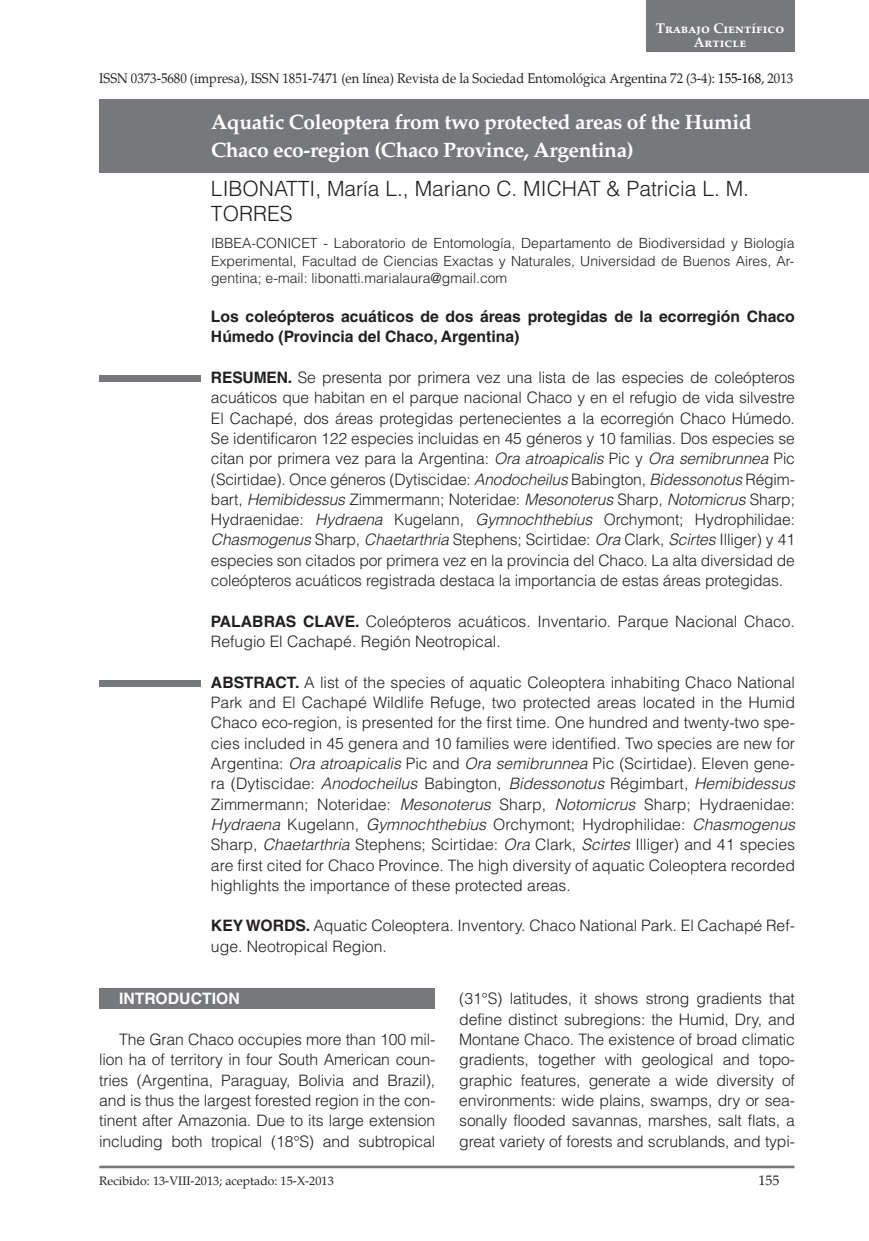
<style>
.page{position:relative;width:869px;height:1241px;background:#fff}
.page>*{position:absolute;margin:0;border:0;box-sizing:border-box;transform-origin:0 0}
.t1{font:700 21px/28px "Palatino";letter-spacing:-.02em;color:#fff}
.t2{font:300 21px "Helvetica LT Std";color:#231f20}
.t3{font:300 15.75px/20.3px "Helvetica LT Std";color:#231f20;text-align:justify}
.t4{font:700 15.75px/20.3px "Helvetica LT Std";color:#231f20}
.t5{font:700 15.75px "Helvetica LT Std";color:#fff}
.t6{font:300 14px/17.5px "Helvetica LT Std";color:#231f20;text-align:justify}
.t7{font:14px "Palatino";color:#231f20;scale:.92 1}
.t8{font:700 14px/14px "Palatino Linotype";color:#fff;text-align:center}
.t9{font:14px "Palatino Linotype";color:#231f20}
.t10{font:12.25px "Palatino";color:#231f20}
.s1{color:#000002}
.s2{font-weight:700}
.s3{font-style:italic}
</style>
<div class="page">
<hr style="left:99px;top:1165px;width:695px;height:2px;background:#76787b">
<div style="left:99px;top:988px;width:335px;height:21px;background:#76787b"></div>
<div style="left:99px;top:99px;width:769px;height:74px;background:#76787b"></div>
<div style="left:99px;top:374px;width:102px;height:7px;background:#76787b"></div>
<div style="left:99px;top:679px;width:102px;height:7px;background:#76787b"></div>
<div style="left:645px;top:0;width:149px;height:52px;background:#76787b"></div>
<p class="t8" style="left:655px;top:21px;width:130px">Trabajo Científico<br>Article</p>
<p class="t7" style="left:99px;top:70px;width:755px">ISSN 0373-5680 (impresa), ISSN 1851-7471 (en línea) Revista de la Sociedad Entomológica Argentina 72 (3-4): <span class="s1">155-168</span>, 2013</p>
<h1 class="t1" style="left:211px;top:108px;width:542px">Aquatic Coleoptera from two protected areas of the Humid<br>Chaco eco-region (Chaco Province, Argentina)</h1>
<h1 class="t2" style="left:211px;top:175px;width:24px">Libonatti</h1>
<h1 class="t2" style="left:315px;top:175px;width:238px">, María L., Mariano C. Michat</h1>
<h1 class="t2" style="left:606px;top:175px;width:144px">&amp; Patricia L. M.</h1>
<h1 class="t2" style="left:211px;top:200px;width:27px">Torres</h1>
<p class="t6" style="left:211px;top:234px;width:584px">IBBEA-CONICET - Laboratorio de Entomología, Departamento de Biodiversidad y Biología Experimental, Facultad de Ciencias Exactas y Naturales, Universidad de Buenos Aires, Ar&shy;gentina; e-mail: libonatti.marialaura@gmail.com</p>
<p class="t4" style="left:211px;top:306px;width:585px">Los coleópteros acuáticos de dos áreas protegidas de la ecorregión Chaco<br>Húmedo (Provincia del Chaco, Argentina)</p>
<p class="t3" style="left:211px;top:367px;width:585px"><span class="s2">RESUMEN.</span> Se presenta por primera vez una lista de las especies de coleópteros acuáticos que habitan en el parque nacional Chaco y en el refugio de vida silvestre El Cachapé, dos áreas protegidas pertenecientes a la ecorregión Chaco Húmedo.<br>Se identificaron 122 especies incluidas en 45 géneros y 10 familias. Dos especies se citan por primera vez para la Argentina: <span class="s3">Ora atroapicalis</span> Pic y <span class="s3">Ora semibrunnea</span> Pic (Scirtidae). Once géneros (Dytiscidae: <span class="s3">Anodocheilus</span> Babington, <span class="s3">Bidessonotus</span> Régim&shy;bart, <span class="s3">Hemibidessus</span> Zimmermann; Noteridae: <span class="s3">Mesonoterus</span> Sharp, <span class="s3">Notomicrus</span> Sharp; Hydraenidae: <span class="s3">Hydraena</span> Kugelann, <span class="s3">Gymnochthebius</span> Orchymont; Hydrophilidae:<br><span class="s3">Chasmogenus</span> Sharp, <span class="s3">Chaetarthria</span> Stephens; Scirtidae: <span class="s3">Ora</span> Clark, <span class="s3">Scirtes</span> Illiger) y 41 especies son citados por primera vez en la provincia del Chaco. La alta diversidad de coleópteros acuáticos registrada destaca la importancia de estas áreas protegidas.</p>
<p class="t3" style="left:211px;top:610px;width:585px"><span class="s2">PALABRAS CLAVE.</span> Coleópteros acuáticos. Inventario. Parque Nacional Chaco.<br>Refugio El Cachapé. Región Neotropical.</p>
<p class="t3" style="left:211px;top:671px;width:585px"><span class="s2">ABSTRACT.</span> A list of the species of aquatic Coleoptera inhabiting Chaco National Park and El Cachapé Wildlife Refuge, two protected areas located in the Humid Chaco eco-region, is presented for the first time. One hundred and twenty-two spe&shy;cies included in 45 genera and 10 families were identified. Two species are new for Argentina: <span class="s3">Ora atroapicalis</span> Pic and <span class="s3">Ora semibrunnea</span> Pic (Scirtidae). Eleven gene&shy;ra (Dytiscidae: <span class="s3">Anodocheilus</span> Babington, <span class="s3">Bidessonotus</span> Régimbart, <span class="s3">Hemibidessus </span>Zimmermann; Noteridae: <span class="s3">Mesonoterus</span> Sharp, <span class="s3">Notomicrus</span> Sharp; Hydraenidae:<br><span class="s3">Hydraena</span> Kugelann, <span class="s3">Gymnochthebius</span> Orchymont; Hydrophilidae: <span class="s3">Chasmogenus </span>Sharp, <span class="s3">Chaetarthria</span> Stephens; Scirtidae: <span class="s3">Ora</span> Clark, <span class="s3">Scirtes</span> Illiger) and 41 species are first cited for Chaco Province. The high diversity of aquatic Coleoptera recorded highlights the importance of these protected areas.</p>
<p class="t3" style="left:211px;top:915px;width:585px"><span class="s2">KEY WORDS.</span> Aquatic Coleoptera. Inventory. Chaco National Park. El Cachapé Ref&shy;uge. Neotropical Region.</p>
<p class="t5" style="left:119px;top:989px;width:122px">INTRODUCTION</p>
<p class="t3" style="left:99px;top:1028px;width:337px;text-indent:20px">The Gran Chaco occupies more than 100 mil&shy;lion ha of territory in four South American coun&shy;tries (Argentina, Paraguay, Bolivia and Brazil), and is thus the largest forested region in the con&shy;tinent after Amazonia. Due to its large extension including both tropical (18°S) and subtropical</p>
<p class="t3" style="left:459px;top:988px;width:337px">(31°S) latitudes, it shows strong gradients that define distinct subregions: the Humid, Dry, and Montane Chaco. The existence of broad climatic gradients, together with geological and topo&shy;graphic features, generate a wide diversity of environments: wide plains, swamps, dry or sea&shy;sonally flooded savannas, marshes, salt flats, a great variety of forests and scrublands, and typi-</p>
<p class="t10" style="left:99px;top:1173px;width:236px">Recibido: 13-VIII-2013; aceptado: 15-X-2013</p>
<p class="t9" style="left:758px;top:1169px;width:22px">155</p>
</div>
